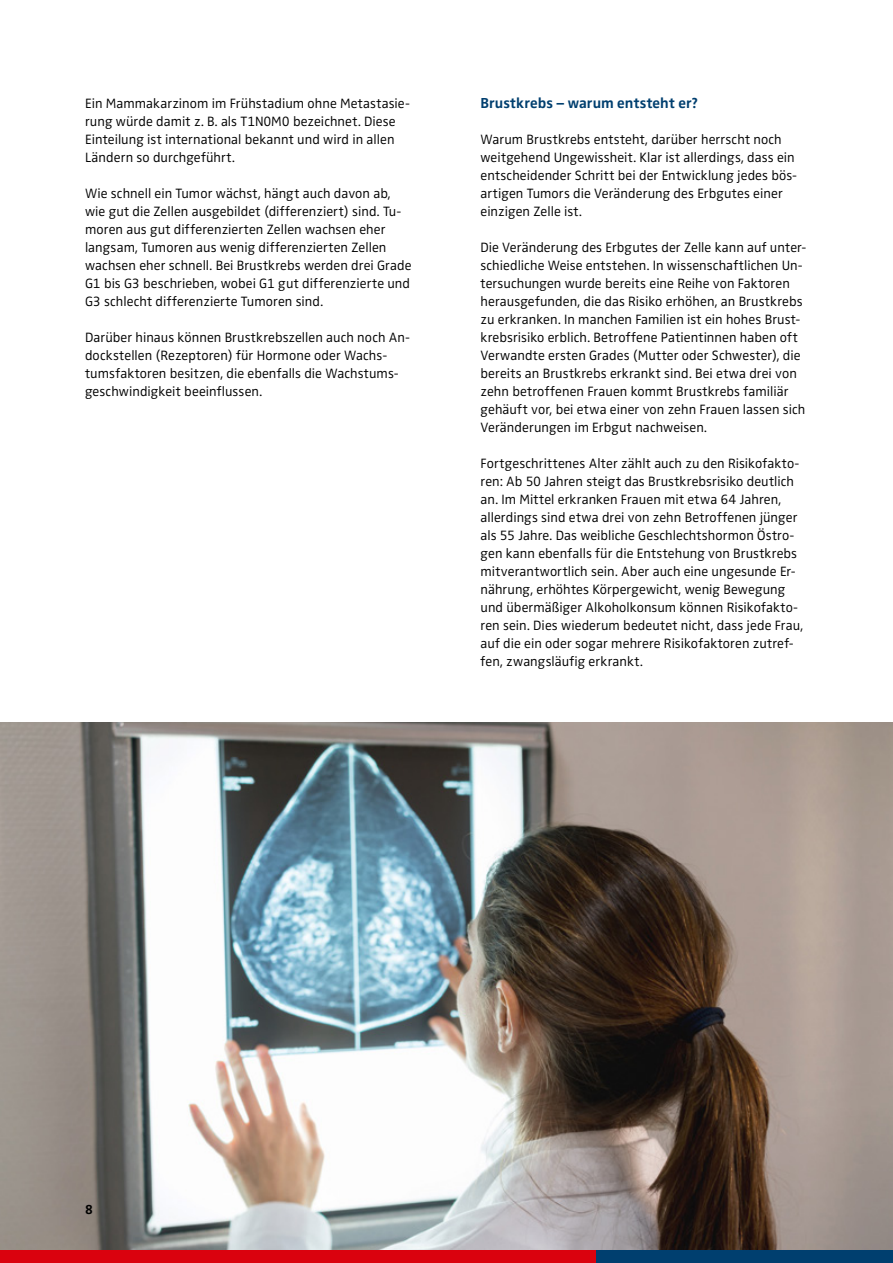
<style>
.page{position:relative;width:893px;height:1263px;background:#fff}
.page>*{position:absolute;margin:0;border:0;box-sizing:border-box;transform-origin:0 0}
.t1{font:700 15px "Zwo Pro";letter-spacing:.005em;color:#003f6f}
.t2{font:300 13.95px/18px "Zwo Pro";letter-spacing:.005em;color:#000}
.t3{font:700 13.5px "Zwo Pro";color:#000}
</style>
<div class="page">
<img style="left:0;top:723px;width:893px;height:527px">
<div style="left:595px;top:1250px;width:298px;height:13px;background:#003f6f"></div>
<div style="left:0;top:1250px;width:595px;height:13px;background:#da020e"></div>
<p class="t2" style="left:85px;top:93px;width:326px">Ein Mammakarzinom im Frühstadium ohne Metastasie&shy;rung würde damit z. B. als T1N0M0 bezeichnet. Diese Einteilung ist international bekannt und wird in allen Ländern so durchgeführt.</p>
<p class="t2" style="left:85px;top:183px;width:328px">Wie schnell ein Tumor wächst, hängt auch davon ab, wie gut die Zellen ausgebildet (differenziert) sind. Tu&shy;moren aus gut differenzierten Zellen wachsen eher langsam, Tumoren aus wenig differenzierten Zellen wachsen eher schnell. Bei Brustkrebs werden drei Grade G1 bis G3 beschrieben, wobei G1 gut differenzierte und G3 schlecht differenzierte Tumoren sind.</p>
<p class="t2" style="left:85px;top:327px;width:327px">Darüber hinaus können Brustkrebszellen auch noch An&shy;dockstellen (Rezeptoren) für Hormone oder Wachs&shy;tumsfaktoren besitzen, die ebenfalls die Wachstums&shy;geschwindigkeit beeinflussen.</p>
<p class="t1" style="left:480px;top:92px;width:219px">Brustkrebs – warum entsteht er?</p>
<p class="t2" style="left:480px;top:129px;width:318px">Warum Brustkrebs entsteht, darüber herrscht noch weitgehend Ungewissheit. Klar ist allerdings, dass ein entscheidender Schritt bei der Entwicklung jedes bös&shy;artigen Tumors die Veränderung des Erbgutes einer einzigen Zelle ist.</p>
<p class="t2" style="left:480px;top:237px;width:327px">Die Veränderung des Erbgutes der Zelle kann auf unter&shy;schiedliche Weise entstehen. In wissenschaftlichen Un&shy;tersuchungen wurde bereits eine Reihe von Faktoren herausgefunden, die das Risiko erhöhen, an Brustkrebs zu erkranken. In manchen Familien ist ein hohes Brust&shy;krebsrisiko erblich. Betroffene Patientinnen haben oft Verwandte ersten Grades (Mutter oder Schwester), die bereits an Brustkrebs erkrankt sind. Bei etwa drei von zehn betroffenen Frauen kommt Brustkrebs familiär gehäuft vor, bei etwa einer von zehn Frauen lassen sich Veränderungen im Erbgut nachweisen.</p>
<p class="t2" style="left:480px;top:453px;width:324px">Fortgeschrittenes Alter zählt auch zu den Risikofakto&shy;ren: Ab 50 Jahren steigt das Brustkrebsrisiko deutlich an. Im Mittel erkranken Frauen mit etwa 64 Jahren, allerdings sind etwa drei von zehn Betroffenen jünger als 55 Jahre. Das weibliche Geschlechtshormon Östro&shy;gen kann ebenfalls für die Entstehung von Brustkrebs mitverantwortlich sein. Aber auch eine ungesunde Er&shy;nährung, erhöhtes Körpergewicht, wenig Bewegung und übermäßiger Alkoholkonsum können Risikofakto&shy;ren sein. Dies wiederum bedeutet nicht, dass jede Frau, auf die ein oder sogar mehrere Risikofaktoren zutref&shy;fen, zwangsläufig erkrankt.</p>
<p class="t3" style="left:85px;top:1199px;width:9px">8</p>
</div>
